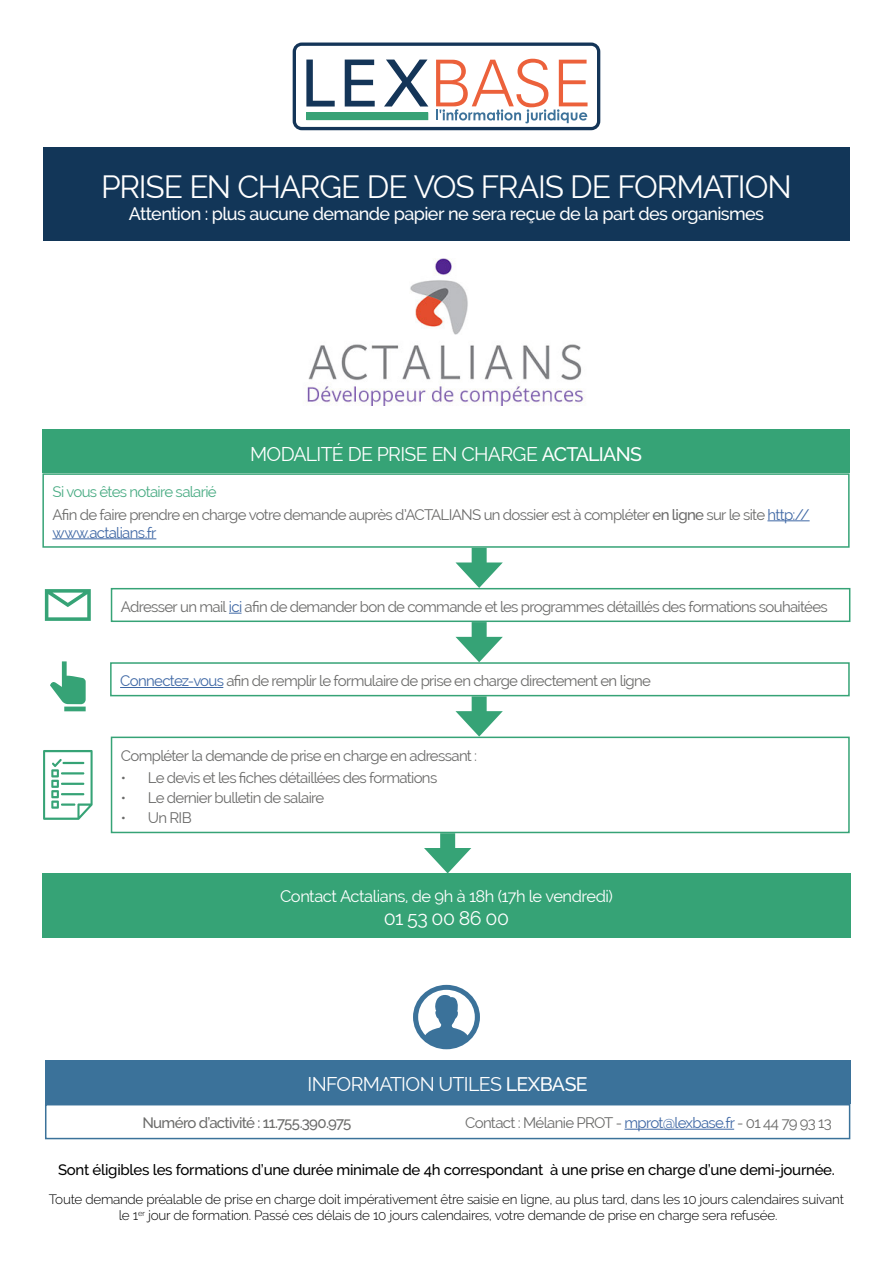
<style>
.page{position:relative;width:893px;height:1263px;background:#fff}
.page>*{position:absolute;margin:0;border:0;box-sizing:border-box;transform-origin:0 0}
.t1{font:31.5px "Raleway";letter-spacing:-.04em;color:#fff}
.t2{font:19.5px "Raleway";letter-spacing:-.035em;color:#fff}
.t3{font:500 18px "Raleway";letter-spacing:-.035em;color:#fff}
.t4{font:16.5px "Raleway";letter-spacing:-.03em;color:#fff}
.t5{font:15px/22.2px "Raleway";letter-spacing:-.045em;color:#6b6b6a}
.t6{font:500 15px "Raleway";letter-spacing:-.02em;color:#000}
.t7{font:500 15px "Raleway";letter-spacing:-.045em;color:#6b6b6a}
.t8{font:15px "Raleway";letter-spacing:-.045em;color:#3f68a5}
.t9{font:300 13.5px/16.2px "Raleway";letter-spacing:-.02em;color:#000;text-align:center}
.s1{font-weight:500}
.s2{color:#4aac84}
.s3{color:#3f68a5}
</style>
<div class="page">
<img style="left:305px;top:258px;width:280px;height:147px">
<hr style="left:624px;top:1129px;width:110px;height:1px;background:#3f68a5">
<div style="left:45px;top:1104px;width:805px;height:35px;border:2px solid #3b729a"></div>
<div style="left:45px;top:1060px;width:805px;height:44px;background:#3b729a"></div>
<hr style="left:767px;top:520px;width:43px;height:1px;background:#3f68a5">
<hr style="left:52px;top:538px;width:104px;height:1px;background:#3f68a5">
<div style="left:42px;top:473px;width:808px;height:75px;border:2px solid #36a376"></div>
<div style="left:42px;top:429px;width:808px;height:44px;background:#36a376"></div>
<svg style="left:229px;top:613px;width:13px;height:1px"></svg>
<div style="left:111px;top:588px;width:739px;height:34px;border:2px solid #36a376"></div>
<hr style="left:120px;top:687px;width:103px;height:1px;background:#3f68a5">
<div style="left:110px;top:662px;width:740px;height:34px;border:2px solid #36a376"></div>
<div style="left:111px;top:737px;width:739px;height:96px;border:2px solid #36a376"></div>
<div style="left:472px;top:548px;width:15px;height:24px;background:#36a376"></div>
<svg style="left:455px;top:562px;width:48px;height:26px"></svg>
<div style="left:472px;top:622px;width:15px;height:25px;background:#36a376"></div>
<svg style="left:455px;top:637px;width:48px;height:25px"></svg>
<div style="left:472px;top:696px;width:15px;height:25px;background:#36a376"></div>
<svg style="left:455px;top:711px;width:48px;height:26px"></svg>
<div style="left:440px;top:833px;width:15px;height:25px;background:#36a376"></div>
<svg style="left:424px;top:848px;width:47px;height:25px"></svg>
<svg style="left:45px;top:589px;width:46px;height:32px"></svg>
<svg style="left:43px;top:750px;width:50px;height:70px"></svg>
<svg style="left:50px;top:661px;width:36px;height:50px"></svg>
<div style="left:42px;top:873px;width:808px;height:65px;background:#36a376"></div>
<svg style="left:293px;top:43px;width:307px;height:87px"></svg>
<div style="left:306px;top:112px;width:122px;height:8px;background:#38a276"></div>
<div style="left:43px;top:147px;width:807px;height:94px;background:#123658"></div>
<svg style="left:413px;top:985px;width:67px;height:64px"></svg>
<h1 class="t1" style="left:101px;top:169px;width:692px">PRISE EN CHARGE DE VOS FRAIS DE FORMATION</h1>
<p class="t3" style="left:129px;top:203px;width:637px">Attention : plus aucune demande papier ne sera reçue de la part des organismes</p>
<h2 class="t2" style="left:250px;top:442px;width:393px">MODALITÉ DE PRISE EN CHARGE <span class="s1">ACTALIANS</span></h2>
<p class="t5" style="left:52px;top:481px;width:759px"><span class="s2">Si vous êtes notaire salarié<br></span>Afin de faire prendre en charge votre demande auprès d’ACTALIANS un dossier est à compléter <span class="s1">en ligne</span> sur le site <span class="s3">http://</span></p>
<p class="t8" style="left:52px;top:524px;width:105px">www.actalians.fr</p>
<p class="t5" style="left:121px;top:596px;width:708px">Adresser un mail <span class="s3">ici</span> afin de demander bon de commande et les programmes détaillés des formations souhaitées</p>
<p class="t5" style="left:120px;top:670px;width:532px"><span class="s3">Connectez-vous</span> afin de remplir le formulaire de prise en charge directement en ligne</p>
<p class="t5" style="left:121px;top:744px;width:358px">Compléter la demande de prise en charge en adressant :</p>
<p class="t5" style="left:121px;top:766px;width:318px">• Le devis et les fiches détaillées des formations</p>
<p class="t5" style="left:121px;top:787px;width:205px">• Le dernier bulletin de salaire</p>
<p class="t5" style="left:121px;top:807px;width:72px">• Un RIB</p>
<p class="t4" style="left:280px;top:886px;width:334px">Contact Actalians, de 9h à 18h (17h le vendredi)</p>
<h2 class="t2" style="left:384px;top:907px;width:127px">01 53 00 86 00</h2>
<h2 class="t2" style="left:308px;top:1073px;width:282px">INFORMATION UTILES <span class="s1">LEXBASE</span></h2>
<p class="t7" style="left:142px;top:1114px;width:210px">Numéro d’activité : 11.755.390.975</p>
<p class="t5" style="left:465px;top:1112px;width:368px">Contact : Mélanie PROT - <span class="s3">mprot@lexbase.fr</span> - 01 44 79 93 13</p>
<p class="t6" style="left:58px;top:1161px;width:778px">Sont éligibles les formations d’une durée minimale de 4h correspondant à une prise en charge d’une demi-journée.</p>
<p class="t9" style="left:49px;top:1191px;width:797px">Toute demande préalable de prise en charge doit impérativement être saisie en ligne, au plus tard, dans les 10 jours calendaires suivant le 1<sup>er</sup> jour de formation. Passé ces délais de 10 jours calendaires, votre demande de prise en charge sera refusée.</p>
</div>
